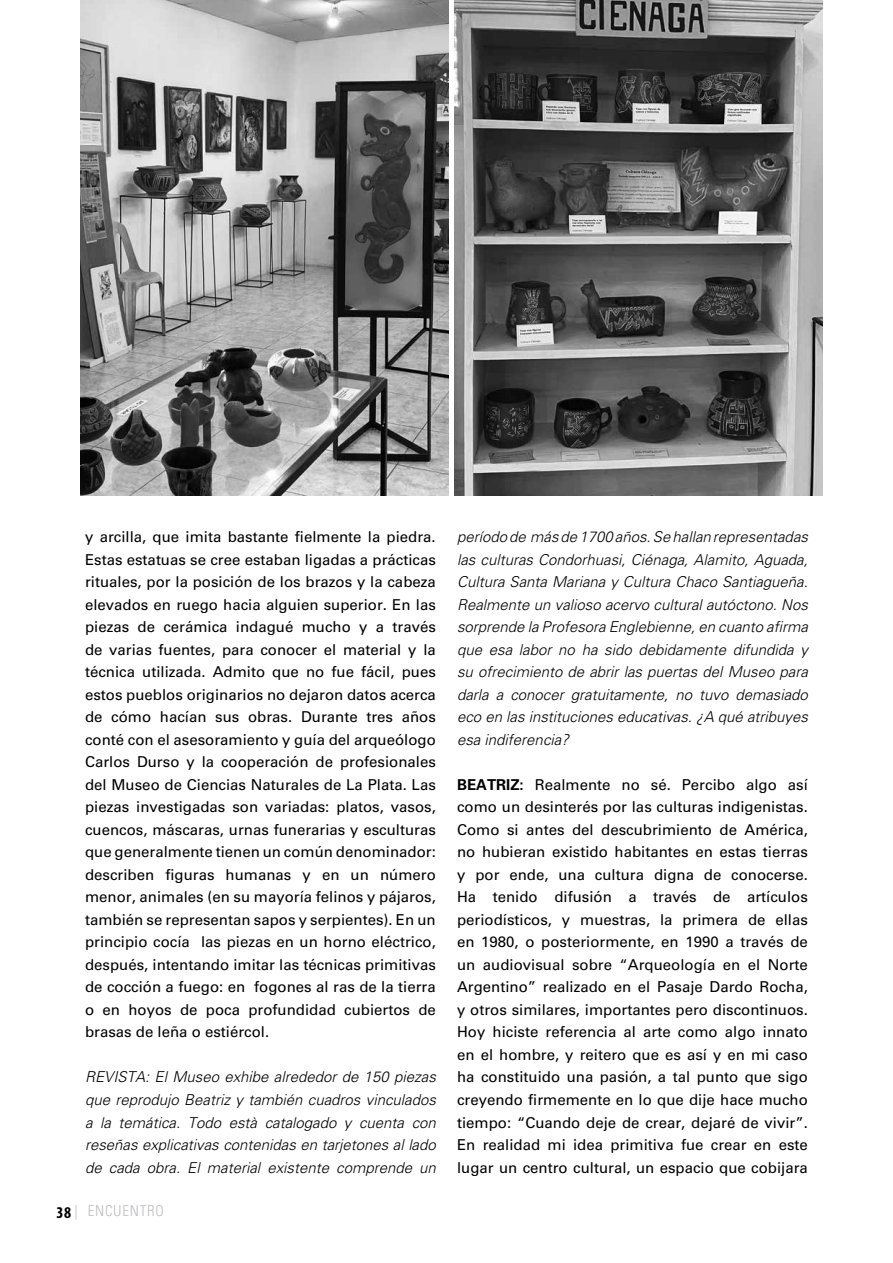
<style>
.page{position:relative;width:893px;height:1263px;background:#fff}
.page>*{position:absolute;margin:0;border:0;box-sizing:border-box;transform-origin:0 0}
.t1{font:15px/22.5px "Univers LT Std";color:#000;text-align:justify}
.t2{font:italic 300 15px/22.5px "Univers LT Std";color:#000;text-align:justify}
.t3{font:300 condensed 15px "Univers LT Std";letter-spacing:.05em;color:#bcbec0}
.s1{font-family:"Myriad Pro";font-weight:700;font-size:16.5px;color:#000}
.s2{font-weight:700}
</style>
<div class="page">
<img style="left:81px;top:0;width:368px;height:496px">
<img style="left:455px;top:0;width:368px;height:496px">
<p class="t1" style="left:85px;top:526px;width:352px">y arcilla, que imita bastante fielmente la piedra.<br>Estas estatuas se cree estaban ligadas a prácticas rituales, por la posición de los brazos y la cabeza elevados en ruego hacia alguien superior. En las piezas de cerámica indagué mucho y a través de varias fuentes, para conocer el material y la técnica utilizada. Admito que no fue fácil, pues estos pueblos originarios no dejaron datos acerca de cómo hacían sus obras. Durante tres años conté con el asesoramiento y guía del arqueólogo Carlos Durso y la cooperación de profesionales del Museo de Ciencias Naturales de La Plata. Las piezas investigadas son variadas: platos, vasos, cuencos, máscaras, urnas funerarias y esculturas que generalmente tienen un común denominador: describen figuras humanas y en un número menor, animales (en su mayoría felinos y pájaros, también se representan sapos y serpientes). En un principio cocía las piezas en un horno eléctrico, después, intentando imitar las técnicas primitivas de cocción a fuego: en fogones al ras de la tierra o en hoyos de poca profundidad cubiertos de brasas de leña o estiércol.</p>
<p class="t2" style="left:85px;top:1066px;width:352px">REVISTA: El Museo exhibe alrededor de 150 piezas que reprodujo Beatriz y también cuadros vinculados a la temática. Todo està catalogado y cuenta con reseñas explicativas contenidas en tarjetones al lado de cada obra. El material existente comprende un</p>
<p class="t3" style="left:56px;top:1202px;width:109px"><span class="s1">38</span> | ENCUENTRO</p>
<p class="t2" style="left:457px;top:526px;width:352px">período de más de 1700 años. Se hallan representadas las culturas Condorhuasi, Ciénaga, Alamito, Aguada, Cultura Santa Mariana y Cultura Chaco Santiagueña.<br>Realmente un valioso acervo cultural autóctono. Nos sorprende la Profesora Englebienne, en cuanto afirma que esa labor no ha sido debidamente difundida y su ofrecimiento de abrir las puertas del Museo para darla a conocer gratuitamente, no tuvo demasiado eco en las instituciones educativas. ¿A qué atribuyes esa indiferencia?</p>
<p class="t1" style="left:457px;top:773px;width:352px"><span class="s2">BEATRIZ:</span> Realmente no sé. Percibo algo así como un desinterés por las culturas indigenistas.<br>Como si antes del descubrimiento de América, no hubieran existido habitantes en estas tierras y por ende, una cultura digna de conocerse.<br>Ha tenido difusión a través de artículos periodísticos, y muestras, la primera de ellas en 1980, o posteriormente, en 1990 a través de un audiovisual sobre “Arqueología en el Norte Argentino” realizado en el Pasaje Dardo Rocha, y otros similares, importantes pero discontinuos.<br>Hoy hiciste referencia al arte como algo innato en el hombre, y reitero que es así y en mi caso ha constituido una pasión, a tal punto que sigo creyendo firmemente en lo que dije hace mucho tiempo: “Cuando deje de crear, dejaré de vivir”.<br>En realidad mi idea primitiva fue crear en este lugar un centro cultural, un espacio que cobijara</p>
</div>
